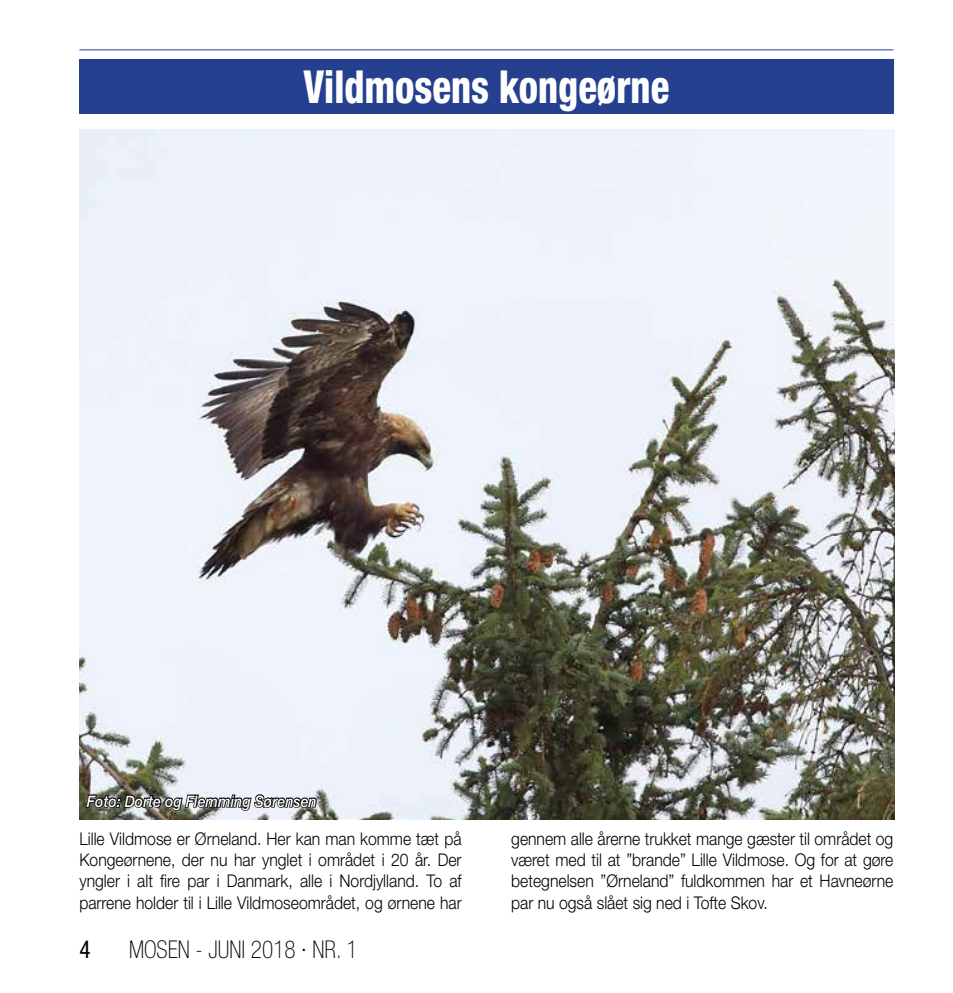
<style>
.page{position:relative;width:953px;height:993px;background:#fff}
.page>*{position:absolute;margin:0;border:0;box-sizing:border-box;transform-origin:0 0}
.t1{font:800 condensed 45.5px "Helvetica Neue";color:#fff;scale:.85 1}
.t2{font:100 condensed 24.5px "Helvetica Neue";color:#000;scale:.95 1}
.t3{font:condensed 24.5px "Helvetica Neue";color:#000;scale:.95 1}
.t4{font:300 17.5px/21px "Helvetica Neue";color:#000;text-align:justify;scale:.9 1}
.t5{font:italic 500 15.75px "Helvetica Neue";color:#fff;scale:.9 1}
</style>
<div class="page">
<hr style="left:79px;top:50px;width:814px;height:1px;background:#25408f">
<div style="left:79px;top:60px;width:814px;height:54px;background:#25408f"></div>
<img style="left:79px;top:129px;width:815px;height:690px">
<svg style="left:85px;top:781px;width:233px;height:39px;background:#8d908e"></svg>
<h1 class="t1" style="left:303px;top:58px;width:432px">Vildmosens kongeørne</h1>
<p class="t5" style="left:87px;top:791px;width:257px">Foto: Dorte og Flemming Sørensen</p>
<p class="t4" style="left:79px;top:828px;width:426px">Lille Vildmose er Ørneland. Her kan man komme tæt på Kongeørnene, der nu har ynglet i området i 20 år. Der yngler i alt fire par i Danmark, alle i Nordjylland. To af parrene holder til i Lille Vildmoseområdet, og ørnene har</p>
<p class="t4" style="left:511px;top:828px;width:426px">gennem alle årerne trukket mange gæster til området og været med til at ”brande” Lille Vildmose. Og for at gøre betegnelsen ”Ørneland” fuldkommen har et Havneørne par nu også slået sig ned i Tofte Skov.</p>
<h2 class="t3" style="left:79px;top:935px;width:13px">4</h2>
<h2 class="t2" style="left:129px;top:935px;width:242px">MOSEN - JUNI 2018 · NR. 1</h2>
</div>
